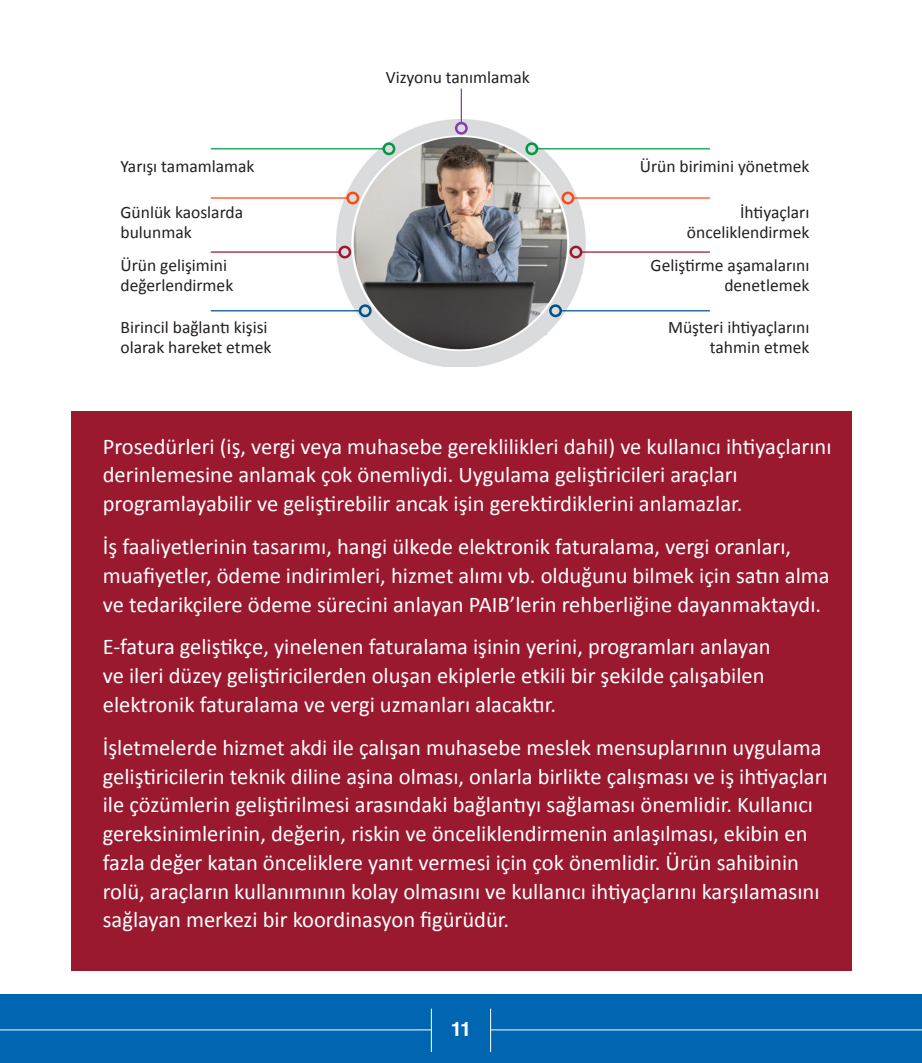
<style>
.page{position:relative;width:922px;height:1063px;background:#fff}
.page>*{position:absolute;margin:0;border:0;box-sizing:border-box;transform-origin:0 0}
.Table_Paragraph{font:22.5px/28.8px "Calibri";color:#fff}
.t1{font:700 20px "Helvetica";color:#fff}
.Table_Paragraph-2{font:17.5px/20px "Calibri";color:#231f20}
</style>
<div class="page">
<div style="left:0;top:994px;width:921px;height:69px;background:#0066b2"></div>
<hr style="left:0;top:1030px;width:432px;height:1px;background:#fff">
<hr style="left:490px;top:1030px;width:431px;height:1px;background:#fff">
<hr style="left:431px;top:1009px;width:1px;height:43px;background:#fff">
<hr style="left:490px;top:1009px;width:1px;height:43px;background:#fff">
<div style="left:71px;top:411px;width:779px;height:560px;background:#9b192f"></div>
<img style="left:337px;top:119px;width:248px;height:248px">
<hr style="left:536px;top:148px;width:173px;height:1px;background:#009846">
<div style="left:525px;top:142px;width:13px;height:13px;border:2px solid #009846;border-radius:50%"></div>
<hr style="left:211px;top:148px;width:173px;height:1px;background:#009846">
<div style="left:382px;top:142px;width:13px;height:13px;border:2px solid #009846;border-radius:50%"></div>
<hr style="left:572px;top:197px;width:137px;height:2px;background:#fe4815">
<div style="left:561px;top:192px;width:13px;height:12px;border:2px solid #fe4815;border-radius:50%"></div>
<hr style="left:211px;top:197px;width:137px;height:2px;background:#fe4815">
<div style="left:346px;top:192px;width:13px;height:12px;border:2px solid #fe4815;border-radius:50%"></div>
<hr style="left:580px;top:251px;width:129px;height:2px;background:#9b192f">
<div style="left:569px;top:246px;width:13px;height:12px;border:2px solid #9b192f;border-radius:50%"></div>
<hr style="left:211px;top:251px;width:129px;height:2px;background:#9b192f">
<div style="left:338px;top:246px;width:13px;height:12px;border:2px solid #9b192f;border-radius:50%"></div>
<hr style="left:560px;top:310px;width:149px;height:1px;background:#005289">
<div style="left:549px;top:304px;width:13px;height:13px;border:2px solid #005289;border-radius:50%"></div>
<hr style="left:211px;top:310px;width:149px;height:1px;background:#005289">
<div style="left:358px;top:304px;width:13px;height:13px;border:2px solid #005289;border-radius:50%"></div>
<hr style="left:460px;top:89px;width:2px;height:34px;background:#873dab">
<div style="left:455px;top:122px;width:12px;height:13px;border:2px solid #873dab;border-radius:50%"></div>
<p class="Table_Paragraph-2" style="left:386px;top:67px;width:145px">Vizyonu tanımlamak</p>
<p class="Table_Paragraph-2" style="left:120px;top:156px;width:135px">Yarışı tamamlamak</p>
<p class="Table_Paragraph-2" style="left:639px;top:156px;width:171px">Ürün birimini yönetmek</p>
<p class="Table_Paragraph-2" style="left:120px;top:203px;width:124px">Günlük kaoslarda bulunmak</p>
<p class="Table_Paragraph-2" style="left:686px;top:203px;width:124px;text-align:right">İhtiyaçları önceliklendirmek</p>
<p class="Table_Paragraph-2" style="left:120px;top:255px;width:114px">Ürün gelişimini değerlendirmek</p>
<p class="Table_Paragraph-2" style="left:650px;top:255px;width:160px;text-align:right">Geliştirme aşamalarını denetlemek</p>
<p class="Table_Paragraph-2" style="left:120px;top:317px;width:152px">Birincil bağlantı kişisi olarak hareket etmek</p>
<p class="Table_Paragraph-2" style="left:668px;top:317px;width:143px;text-align:right">Müşteri ihtiyaçlarını tahmin etmek</p>
<p class="Table_Paragraph" style="left:103px;top:432px;width:730px">Prosedürleri (iş, vergi veya muhasebe gereklilikleri dahil) ve kullanıcı ihtiyaçlarını derinlemesine anlamak çok önemliydi. Uygulama geliştiricileri araçları programlayabilir ve geliştirebilir ancak işin gerektirdiklerini anlamazlar.</p>
<p class="Table_Paragraph" style="left:103px;top:532px;width:728px">İş faaliyetlerinin tasarımı, hangi ülkede elektronik faturalama, vergi oranları, muafiyetler, ödeme indirimleri, hizmet alımı vb. olduğunu bilmek için satın alma ve tedarikçilere ödeme sürecini anlayan PAIB’lerin rehberliğine dayanmaktaydı.</p>
<p class="Table_Paragraph" style="left:103px;top:633px;width:669px">E-fatura geliştikçe, yinelenen faturalama işinin yerini, programları anlayan ve ileri düzey geliştiricilerden oluşan ekiplerle etkili bir şekilde çalışabilen elektronik faturalama ve vergi uzmanları alacaktır.</p>
<p class="Table_Paragraph" style="left:103px;top:733px;width:726px">İşletmelerde hizmet akdi ile çalışan muhasebe meslek mensuplarının uygulama geliştiricilerin teknik diline aşina olması, onlarla birlikte çalışması ve iş ihtiyaçları ile çözümlerin geliştirilmesi arasındaki bağlantıyı sağlaması önemlidir. Kullanıcı gereksinimlerinin, değerin, riskin ve önceliklendirmenin anlaşılması, ekibin en fazla değer katan önceliklere yanıt vermesi için çok önemlidir. Ürün sahibinin rolü, araçların kullanımının kolay olmasını ve kullanıcı ihtiyaçlarını karşılamasını sağlayan merkezi bir koordinasyon figürüdür.</p>
<p class="t1" style="left:450px;top:1017px;width:22px">11</p>
</div>
